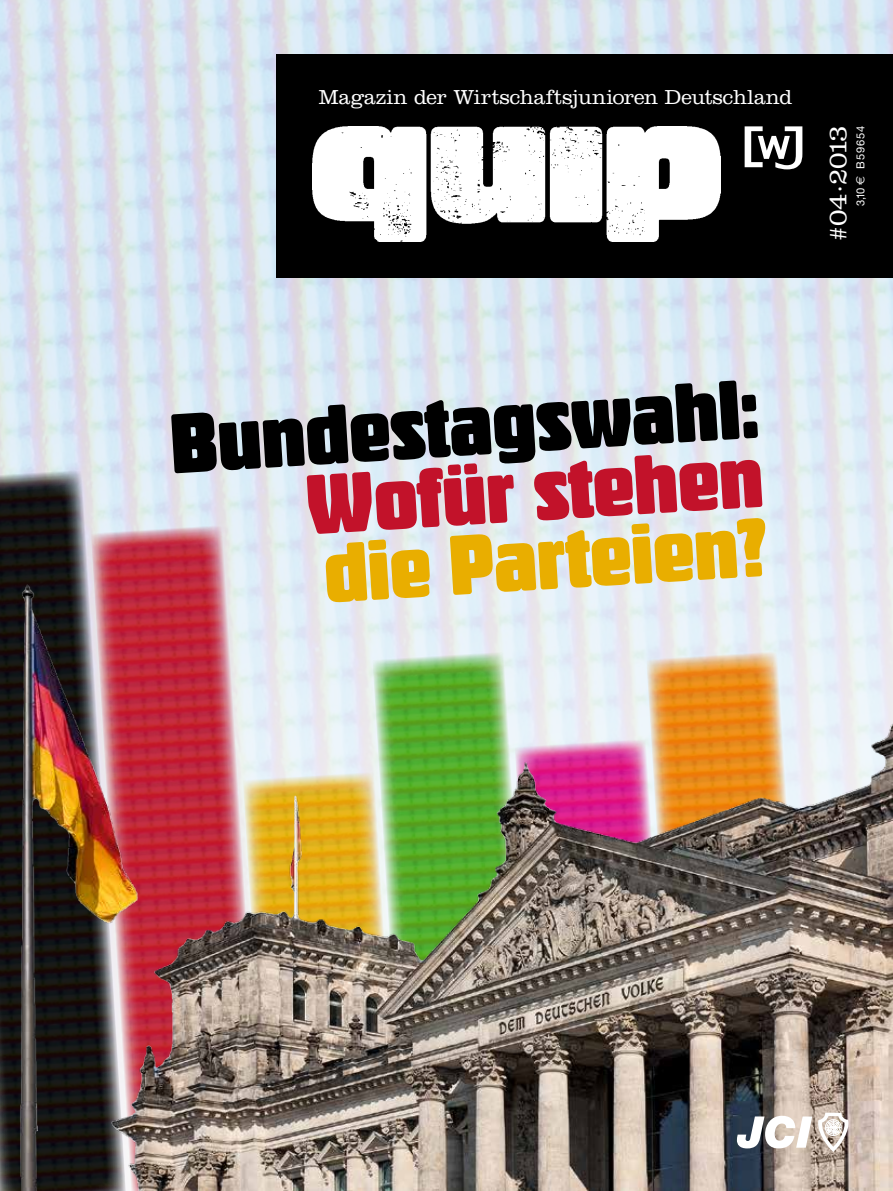
<style>
.page{position:relative;width:893px;height:1191px;background:#fff}
.page>*{position:absolute;margin:0;border:0;box-sizing:border-box;transform-origin:0 0}
.t1{font:67.8px "Bigticy";color:#000}
.t2{font:67.8px "Bigticy";color:#e9ae00}
.t3{font:67.8px "Bigticy";color:#c2122a}
.t4{font:300 27px "Clarendon";letter-spacing:-.045em;color:#fff}
.t5{font:300 21px "Clarendon";letter-spacing:-.005em;color:#fff}
.t6{font:11.1px "Helvetica Neue";letter-spacing:.08em;color:#fff}
.s1{font-family:"Euro Sans";font-size:12px}
</style>
<div class="page">
<img style="left:0;top:0;width:893px;height:533px">
<div style="left:276px;top:54px;width:617px;height:223px;background:#000"></div>
<img style="left:313px;top:126px;width:407px;height:115px">
<img style="left:0;top:469px;width:127px;height:64px">
<svg style="left:745px;top:126px;width:57px;height:43px"></svg>
<img style="left:0;top:533px;width:893px;height:658px">
<svg style="left:818px;top:1112px;width:31px;height:39px"></svg>
<svg style="left:737px;top:1115px;width:75px;height:33px"></svg>
<p class="t5" style="left:319px;top:85px;width:475px">Magazin der Wirtschaftsjunioren Deutschland</p>
<p class="t4" style="left:822px;top:242px;width:118px;rotate:-90deg">#04·2013</p>
<p class="t6" style="left:854px;top:206px;width:82px;rotate:-90deg">3,10 <span class="s1">D</span> B59654</p>
<h1 class="t1" style="left:168px;top:396px;width:591px;rotate:-3deg">Bundestagswahl:</h1>
<h1 class="t3" style="left:304px;top:457px;width:459px;rotate:-3deg">Wofür stehen</h1>
<h1 class="t2" style="left:322px;top:525px;width:445px;rotate:-3deg">die Parteien?</h1>
</div>
